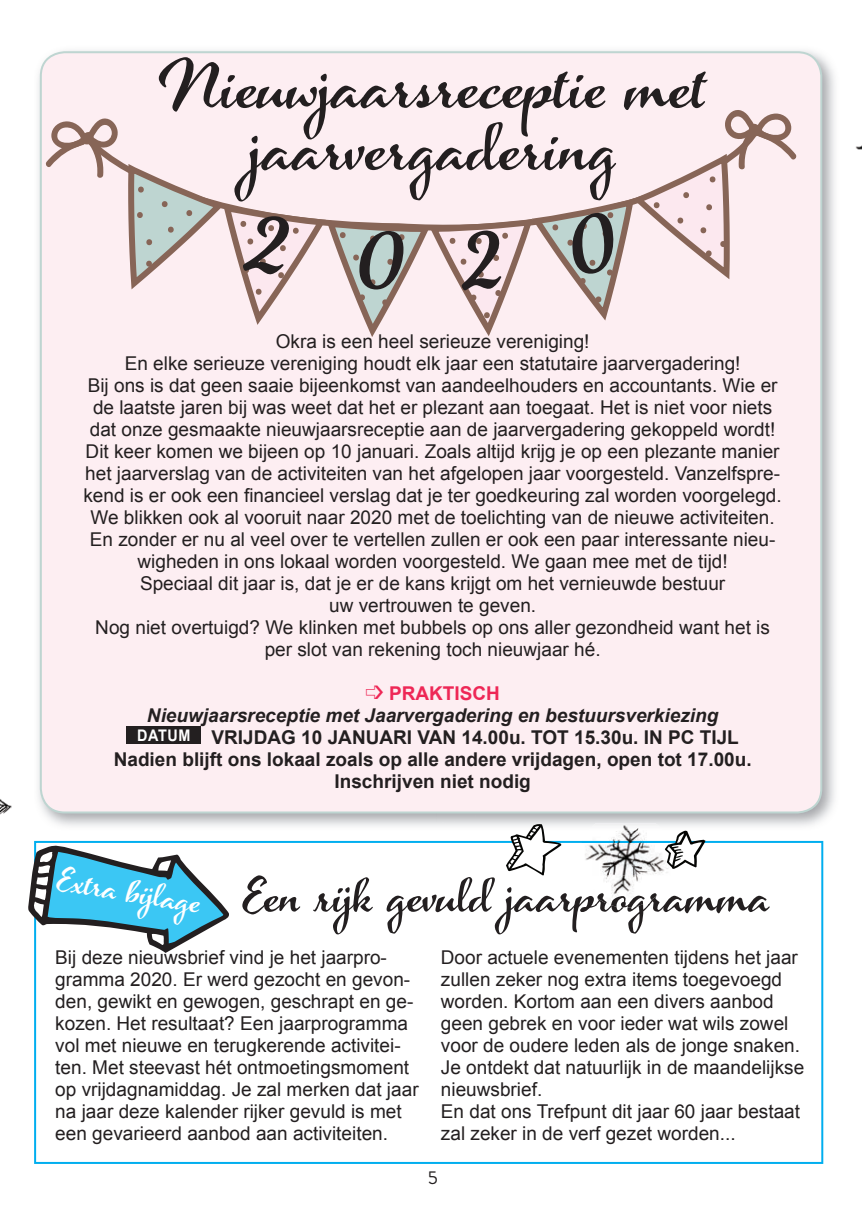
<style>
.page{position:relative;width:862px;height:1214px;background:#fff}
.page>*{position:absolute;margin:0;border:0;box-sizing:border-box;transform-origin:0 0}
.t1{font:104.4px "Azalea Smooth";color:#231f20}
.t2{font:83.6px/62px "Azalea Smooth";color:#231f20;text-align:center}
.t3{font:60px "Azalea Smooth";color:#231f20}
.t4{font:41px "Azalea Smooth";color:#fff}
.t5{font:19px/22px "Arial";color:#231f20}
.t6{font:700 19px/22px "Arial";color:#231f20;text-align:center}
.t7{font:18px "Brandon Text";color:#231f20}
.s1{color:#ee2756}
.s2{font-style:italic}
.s3{font-size:16px;color:#fff}
</style>
<div class="page">
<svg style="left:34px;top:840px;width:789px;height:323px"></svg>
<img style="left:855px;top:145px;width:7px;height:5px">
<img style="left:38px;top:50px;width:797px;height:776px">
<div style="left:41px;top:52px;width:780px;height:760px;background:#fdeef2;border-radius:24px"></div>
<svg style="left:45px;top:118px;width:73px;height:60px"></svg>
<div style="left:127px;top:726px;width:74px;height:17px;background:#231f20"></div>
<svg style="left:28px;top:843px;width:201px;height:109px"></svg>
<img style="left:578px;top:830px;width:87px;height:28px">
<img style="left:581px;top:840px;width:84px;height:2px">
<img style="left:588px;top:823px;width:74px;height:7px">
<img style="left:581px;top:875px;width:44px;height:32px">
<svg style="left:506px;top:824px;width:55px;height:51px"></svg>
<svg style="left:665px;top:830px;width:40px;height:39px"></svg>
<img style="left:0;top:799px;width:11px;height:16px">
<svg style="left:125px;top:110px;width:672px;height:227px"></svg>
<h2 class="t2" style="left:159px;top:62px;width:548px">Nieuwjaarsreceptie met jaarvergadering</h2>
<h1 class="t1" style="left:358px;top:210px;width:47px">0</h1>
<p class="t5" style="left:83px;top:330px;width:700px;text-align:center">Okra is een heel serieuze vereniging!<br>En elke serieuze vereniging houdt elk jaar een statutaire jaarvergadering!<br>Bij ons is dat geen saaie bijeenkomst van aandeelhouders en accountants. Wie er de laatste jaren bij was weet dat het er plezant aan toegaat. Het is niet voor niets dat onze gesmaakte nieuwjaarsreceptie aan de jaarvergadering gekoppeld wordt!<br>Dit keer komen we bijeen op 10 januari. Zoals altijd krijg je op een plezante manier het jaarverslag van de activiteiten van het afgelopen jaar voorgesteld. Vanzelfspre&shy;kend is er ook een financieel verslag dat je ter goedkeuring zal worden voorgelegd.<br>We blikken ook al vooruit naar 2020 met de toelichting van de nieuwe activiteiten.<br>En zonder er nu al veel over te vertellen zullen er ook een paar interessante nieu&shy;wigheden in ons lokaal worden voorgesteld. We gaan mee met de tijd!<br>Speciaal dit jaar is, dat je er de kans krijgt om het vernieuwde bestuur<br>uw vertrouwen te geven.<br>Nog niet overtuigd? We klinken met bubbels op ons aller gezondheid want het is per slot van rekening toch nieuwjaar hé.</p>
<p class="t6" style="left:114px;top:682px;width:639px"><span class="s1">➩ PRAKTISCH<br></span><span class="s2">Nieuwjaarsreceptie met Jaarvergadering en bestuursverkiezing<br></span><span class="s3">DATUM</span> VRIJDAG 10 JANUARI VAN 14.00u. TOT 15.30u. IN PC TIJL Nadien blijft ons lokaal zoals op alle andere vrijdagen, open tot 17.00u.<br>Inschrijven niet nodig</p>
<h3 class="t4" style="left:61px;top:859px;width:146px;rotate:9deg">Extra bijlage</h3>
<h3 class="t3" style="left:242px;top:866px;width:529px">Een rijk gevuld jaarprogramma</h3>
<p class="t5" style="left:55px;top:946px;width:365px">Bij deze nieuwsbrief vind je het jaarpro&shy;gramma 2020. Er werd gezocht en gevon&shy;den, gewikt en gewogen, geschrapt en ge&shy;kozen. Het resultaat? Een jaarprogramma vol met nieuwe en terugkerende activitei&shy;ten. Met steevast hét ontmoetingsmoment op vrijdagnamiddag. Je zal merken dat jaar na jaar deze kalender rijker gevuld is met een gevarieerd aanbod aan activiteiten.</p>
<p class="t5" style="left:441px;top:946px;width:365px">Door actuele evenementen tijdens het jaar zullen zeker nog extra items toegevoegd worden. Kortom aan een divers aanbod geen gebrek en voor ieder wat wils zowel voor de oudere leden als de jonge snaken.<br>Je ontdekt dat natuurlijk in de maandelijkse nieuwsbrief.<br>En dat ons Trefpunt dit jaar 60 jaar bestaat zal zeker in de verf gezet worden...</p>
<p class="t7" style="left:428px;top:1165px;width:12px">5</p>
</div>
